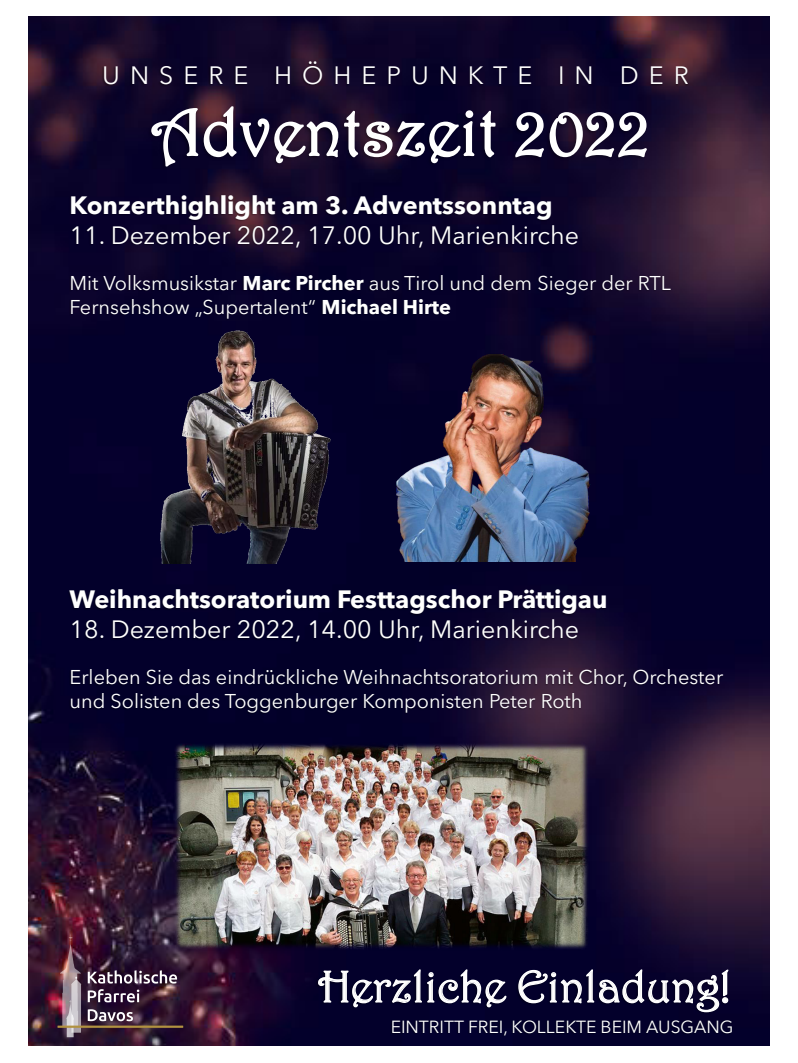
<style>
.page{position:relative;width:798px;height:1063px;background:#fff}
.page>*{position:absolute;margin:0;border:0;box-sizing:border-box;transform-origin:0 0}
.t1{font:67.5px "Harrington";color:#fff}
.t2{font:45px "Harrington";color:#fff}
.t3{font:25.12px "Avenir Next LT Pro";letter-spacing:.4em;color:#fff}
.t4{font:700 25px "Avenir Next LT Pro";color:#fff}
.t5{font:25px "Avenir Next LT Pro";color:#fff}
.t6{font:20px/24px "Avenir Next LT Pro";color:#fff}
.t7{font:17.5px "Avenir Next LT Pro";color:#fff}
.s1{font-weight:700}
</style>
<div class="page">
<img style="left:28px;top:17px;width:741px;height:1028px">
<img style="left:57px;top:934px;width:126px;height:103px">
<img style="left:84px;top:51px;width:647px;height:57px">
<img style="left:104px;top:68px;width:588px;height:149px">
<img style="left:51px;top:181px;width:517px;height:30px">
<img style="left:51px;top:211px;width:544px;height:57px">
<img style="left:55px;top:264px;width:172px;height:24px">
<img style="left:227px;top:264px;width:126px;height:24px">
<img style="left:353px;top:264px;width:335px;height:45px">
<img style="left:55px;top:288px;width:251px;height:21px">
<img style="left:306px;top:288px;width:163px;height:21px">
<img style="left:51px;top:576px;width:572px;height:56px">
<img style="left:51px;top:606px;width:544px;height:56px">
<img style="left:55px;top:658px;width:686px;height:46px">
<img style="left:55px;top:682px;width:540px;height:46px">
<img style="left:286px;top:943px;width:472px;height:101px">
<img style="left:28px;top:309px;width:493px;height:254px">
<img style="left:381px;top:339px;width:222px;height:222px">
<img style="left:173px;top:743px;width:416px;height:207px">
<img style="left:377px;top:1010px;width:367px;height:35px">
<p class="t3" style="left:102px;top:60px;width:588px">UNSERE HÖHEPUNKTE IN DER</p>
<p class="t1" style="left:151px;top:91px;width:500px">Adventszeit 2022</p>
<p class="t4" style="left:70px;top:190px;width:484px">Konzerthighlight am 3. Adventssonntag</p>
<p class="t5" style="left:70px;top:220px;width:511px">11. Dezember 2022, 17.00 Uhr, Marienkirche</p>
<p class="t6" style="left:70px;top:271px;width:602px">Mit Volksmusikstar <span class="s1">Marc Pircher</span> aus Tirol und dem Sieger der RTL<br>Fernsehshow „Supertalent“ <span class="s1">Michael Hirte</span></p>
<p class="t4" style="left:70px;top:584px;width:539px">Weihnachtsoratorium Festtagschor Prättigau</p>
<p class="t5" style="left:70px;top:615px;width:511px">18. Dezember 2022, 14.00 Uhr, Marienkirche</p>
<p class="t6" style="left:70px;top:665px;width:655px">Erleben Sie das eindrückliche Weihnachtsoratorium mit Chor, Orchester und Solisten des Toggenburger Komponisten Peter Roth</p>
<p class="t2" style="left:318px;top:959px;width:413px">Herzliche Einladung!</p>
<p class="t7" style="left:390px;top:1017px;width:344px">EINTRITT FREI, KOLLEKTE BEIM AUSGANG</p>
</div>
